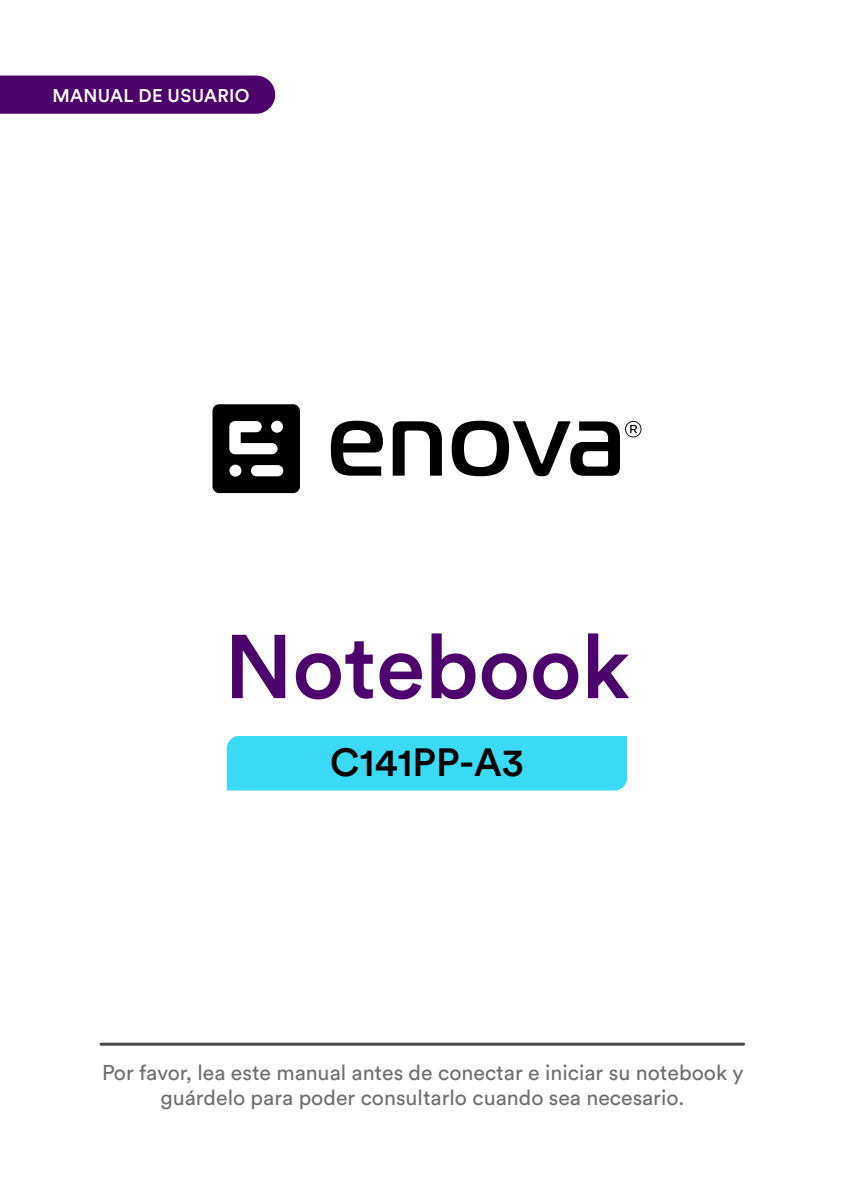
<style>
.page{position:relative;width:854px;height:1194px;background:#fff}
.page>*{position:absolute;margin:0;border:0;box-sizing:border-box;transform-origin:0 0}
.t1{font:500 89.4px "Circular Std";letter-spacing:-.005em;color:#4c036b}
.t2{font:500 39px "Circular Std";letter-spacing:.005em;color:#000}
.t3{font:21.3px/25.5px "Circular Std";color:#706f6f;text-align:center}
.t4{font:500 18.3px "Circular Std";letter-spacing:.02em;color:#fff}
</style>
<div class="page">
<div style="left:227px;top:736px;width:400px;height:54px;background:#3bdaf4"></div>
<hr style="left:101px;top:1042px;width:642px;height:3px;background:#4b4a49">
<div style="left:0;top:75px;width:276px;height:39px;background:#4c036b"></div>
<svg style="left:212px;top:404px;width:88px;height:89px"></svg>
<svg style="left:331px;top:421px;width:52px;height:54px"></svg>
<svg style="left:392px;top:421px;width:50px;height:54px"></svg>
<svg style="left:451px;top:421px;width:168px;height:55px"></svg>
<svg style="left:625px;top:421px;width:16px;height:16px"></svg>
<p class="t4" style="left:52px;top:84px;width:198px">MANUAL DE USUARIO</p>
<h1 class="t1" style="left:224px;top:610px;width:407px">Notebook</h1>
<h2 class="t2" style="left:330px;top:738px;width:195px">C141PP-A3</h2>
<p class="t3" style="left:102px;top:1059px;width:643px">Por favor, lea este manual antes de conectar e iniciar su notebook y guárdelo para poder consultarlo cuando sea necesario.</p>
</div>
